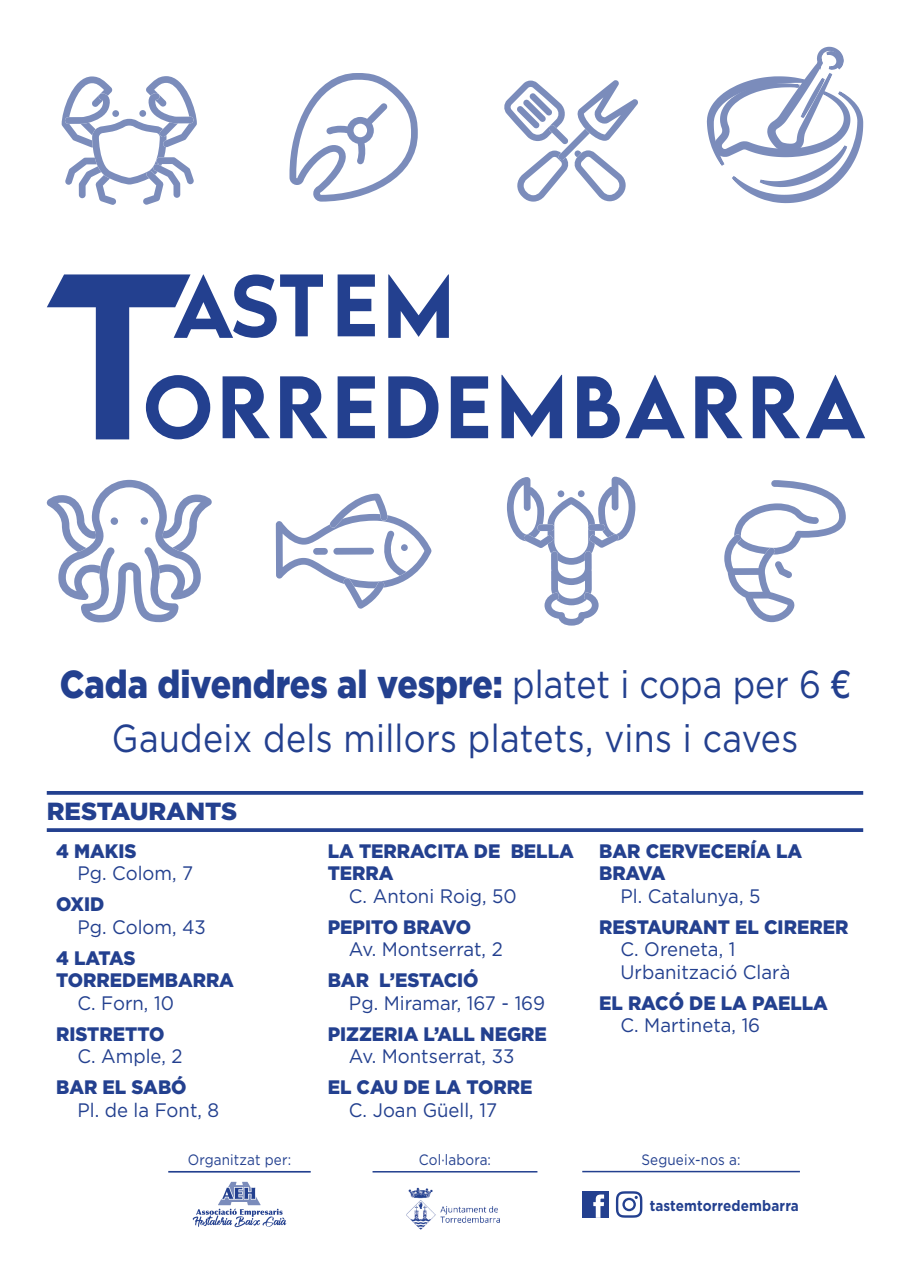
<style>
.page{position:relative;width:910px;height:1280px;background:#fff}
.page>*{position:absolute;margin:0;border:0;box-sizing:border-box;transform-origin:0 0}
.t1{font:900 39px "Gotham";color:#23408f;scale:.87 1}
.t2{font:39px "Gotham";letter-spacing:.01em;color:#23408f;scale:.87 1}
.t3{font:900 24.75px "Gotham";letter-spacing:-.005em;color:#23408f}
.t4{font:19.5px "Gotham";color:#23408f;scale:.95 1}
.t5{font:900 19.5px/22.5px "Gotham";color:#23408f;scale:.95 1}
.t6{font:15px "Gotham";letter-spacing:.01em;color:#23408f;scale:.9 1}
.t7{font:700 15px "Gotham";letter-spacing:.01em;color:#23408f;scale:.9 1}
.s1{font-weight:400}
.s2{font-family:"Helvetica Neue LT Std";font-weight:500}
</style>
<div class="page">
<svg style="left:507px;top:477px;width:128px;height:149px"></svg>
<svg style="left:724px;top:480px;width:122px;height:142px"></svg>
<svg style="left:289px;top:73px;width:129px;height:129px"></svg>
<svg style="left:47px;top:791px;width:816px;height:4px;background:#304b95"></svg>
<svg style="left:47px;top:828px;width:816px;height:4px;background:#304b95"></svg>
<svg style="left:62px;top:76px;width:135px;height:129px"></svg>
<svg style="left:276px;top:494px;width:156px;height:115px"></svg>
<div style="left:333px;top:548px;width:41px;height:7px;background:#7b8cbb;border-radius:3px"></div>
<div style="left:313px;top:548px;width:15px;height:7px;background:#7b8cbb;border-radius:3px"></div>
<svg style="left:504px;top:80px;width:134px;height:122px"></svg>
<svg style="left:47px;top:480px;width:165px;height:142px"></svg>
<svg style="left:338px;top:376px;width:37px;height:62px"></svg>
<svg style="left:388px;top:376px;width:50px;height:62px"></svg>
<svg style="left:451px;top:376px;width:37px;height:62px"></svg>
<svg style="left:501px;top:375px;width:61px;height:63px"></svg>
<svg style="left:577px;top:375px;width:108px;height:63px"></svg>
<svg style="left:695px;top:376px;width:48px;height:62px"></svg>
<svg style="left:753px;top:376px;width:47px;height:62px"></svg>
<svg style="left:806px;top:375px;width:59px;height:63px"></svg>
<svg style="left:388px;top:274px;width:61px;height:64px"></svg>
<svg style="left:338px;top:274px;width:37px;height:62px"></svg>
<svg style="left:47px;top:274px;width:280px;height:165px"></svg>
<svg style="left:706px;top:46px;width:158px;height:158px"></svg>
<svg style="left:616px;top:1191px;width:26px;height:27px"></svg>
<div style="left:582px;top:1191px;width:27px;height:26px;background:#23408f"></div>
<svg style="left:593px;top:1194px;width:11px;height:24px"></svg>
<hr style="left:582px;top:1171px;width:218px;height:1px;background:#23408f">
<hr style="left:168px;top:1171px;width:143px;height:1px;background:#23408f">
<svg style="left:192px;top:1182px;width:94px;height:45px"></svg>
<img style="left:406px;top:1187px;width:94px;height:43px">
<hr style="left:373px;top:1171px;width:164px;height:1px;background:#23408f">
<p class="t1" style="left:60px;top:662px;width:910px">Cada divendres al vespre: <span class="s1">platet i copa per 6</span> <span class="s2">€</span></p>
<p class="t2" style="left:112px;top:717px;width:791px">Gaudeix dels millors platets, vins i caves</p>
<p class="t3" style="left:47px;top:797px;width:192px">RESTAURANTS</p>
<p class="t5" style="left:56px;top:839px;width:86px">4 MAKIS</p>
<p class="t4" style="left:77px;top:862px;width:123px">Pg. Colom, 7</p>
<p class="t5" style="left:56px;top:892px;width:52px">OXID</p>
<p class="t4" style="left:77px;top:916px;width:137px">Pg. Colom, 43</p>
<p class="t5" style="left:56px;top:946px;width:189px">4 LATAS<br>TORREDEMBARRA</p>
<p class="t4" style="left:77px;top:992px;width:103px">C. Forn, 10</p>
<p class="t5" style="left:56px;top:1022px;width:115px">RISTRETTO</p>
<p class="t4" style="left:77px;top:1045px;width:112px">C. Ample, 2</p>
<p class="t5" style="left:56px;top:1075px;width:139px">BAR EL SABÓ</p>
<p class="t4" style="left:77px;top:1099px;width:151px">Pl. de la Font, 8</p>
<p class="t5" style="left:328px;top:839px;width:261px">LA TERRACITA DE BELLA<br>TERRA</p>
<p class="t4" style="left:349px;top:885px;width:178px">C. Antoni Roig, 50</p>
<p class="t5" style="left:328px;top:915px;width:152px">PEPITO BRAVO</p>
<p class="t4" style="left:349px;top:938px;width:163px">Av. Montserrat, 2</p>
<p class="t5" style="left:328px;top:968px;width:160px">BAR L’ESTACIÓ</p>
<p class="t4" style="left:349px;top:992px;width:208px">Pg. Miramar, 167 - 169</p>
<p class="t5" style="left:328px;top:1022px;width:232px">PIZZERIA L’ALL NEGRE</p>
<p class="t4" style="left:349px;top:1045px;width:176px">Av. Montserrat, 33</p>
<p class="t5" style="left:328px;top:1075px;width:217px">EL CAU DE LA TORRE</p>
<p class="t4" style="left:349px;top:1099px;width:157px">C. Joan Güell, 17</p>
<p class="t5" style="left:599px;top:839px;width:215px">BAR CERVECERÍA LA<br>BRAVA</p>
<p class="t4" style="left:620px;top:885px;width:149px">Pl. Catalunya, 5</p>
<p class="t5" style="left:599px;top:915px;width:264px">RESTAURANT EL CIRERER</p>
<p class="t4" style="left:620px;top:938px;width:122px">C. Oreneta, 1</p>
<p class="t4" style="left:620px;top:961px;width:180px">Urbanització Clarà</p>
<p class="t5" style="left:599px;top:991px;width:242px">EL RACÓ DE LA PAELLA</p>
<p class="t4" style="left:620px;top:1014px;width:149px">C. Martineta, 16</p>
<p class="t6" style="left:188px;top:1151px;width:116px">Organitzat per:</p>
<p class="t6" style="left:419px;top:1151px;width:82px">Col·labora:</p>
<p class="t6" style="left:641px;top:1151px;width:112px">Segueix-nos a:</p>
<p class="t7" style="left:650px;top:1197px;width:167px">tastemtorredembarra</p>
</div>
